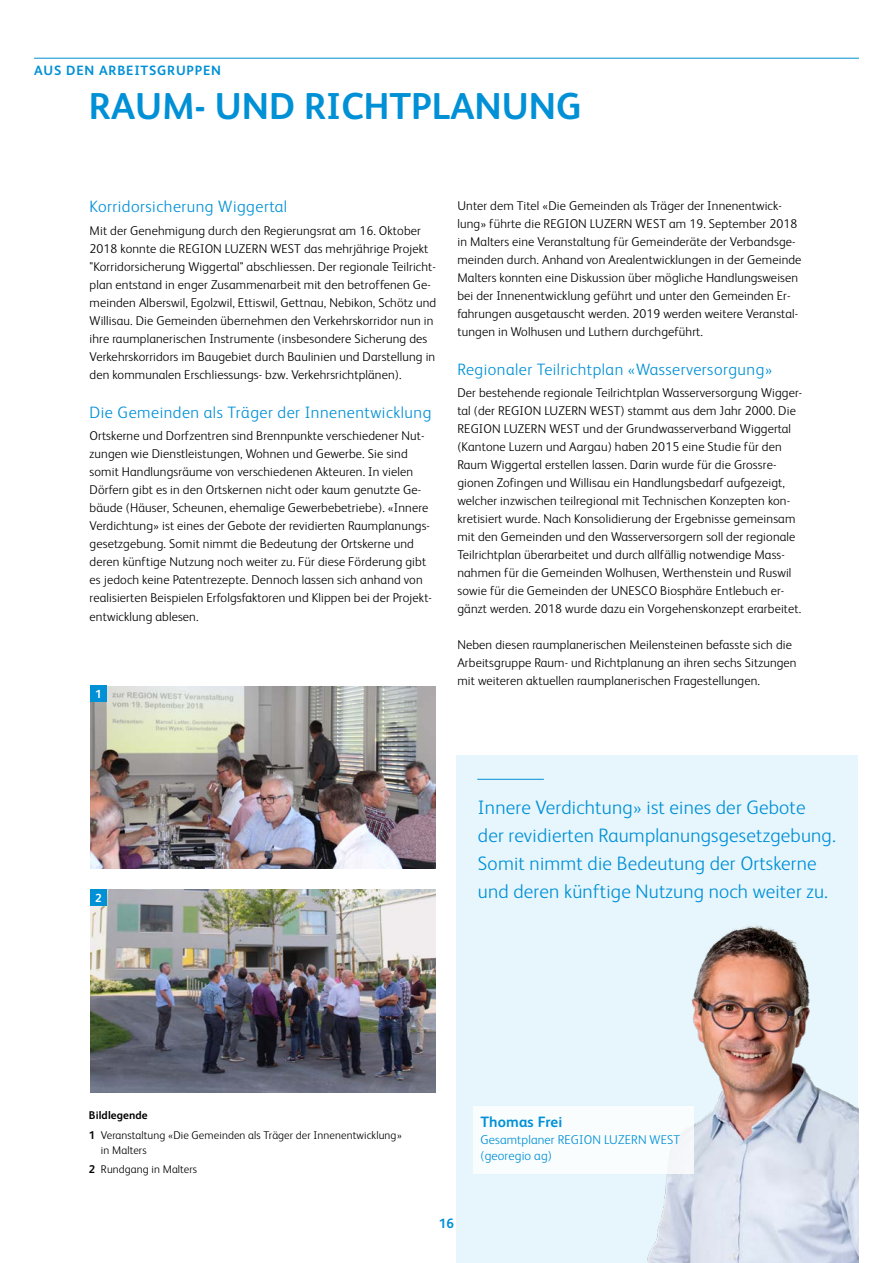
<style>
.page{position:relative;width:893px;height:1263px;background:#fff}
.page>*{position:absolute;margin:0;border:0;box-sizing:border-box;transform-origin:0 0}
.t1{font:700 37.5px "FS Albert";color:#0090d6}
.t2{font:300 19.5px/27.8px "FS Albert";letter-spacing:.01em;color:#0090d6}
.t3{font:300 16.5px "FS Albert";letter-spacing:.03em;color:#0090d6}
.t4{font:700 15px "FS Albert";letter-spacing:.01em;color:#0090d6}
.t5{font:700 13.5px "FS Albert";letter-spacing:.06em;color:#0090d6}
.t6{font:300 12.75px/18px "FS Albert";letter-spacing:.01em;color:#000}
.t7{font:300 12.75px/16.5px "FS Albert";letter-spacing:.01em;color:#0090d6}
.t8{font:700 11.7px "FS Albert";color:#fff}
.t9{font:300 11.25px/19.5px "FS Albert";letter-spacing:.01em;color:#000}
.s1{font-weight:700}
</style>
<div class="page">
<hr style="left:34px;top:58px;width:825px;height:1px;background:#0090d6">
<div style="left:456px;top:755px;width:402px;height:508px;background:#e7f6fd"></div>
<img style="left:647px;top:925px;width:211px;height:338px">
<img style="left:90px;top:889px;width:346px;height:204px">
<img style="left:90px;top:686px;width:346px;height:183px">
<div style="left:473px;top:1106px;width:221px;height:68px;background:#fff"></div>
<div style="left:90px;top:686px;width:16px;height:16px;background:#0090d6"></div>
<div style="left:90px;top:889px;width:16px;height:17px;background:#0090d6"></div>
<hr style="left:477px;top:779px;width:67px;height:1px;background:#0090d6">
<p class="t5" style="left:34px;top:61px;width:189px">AUS DEN ARBEITSGRUPPEN</p>
<h1 class="t1" style="left:89px;top:80px;width:494px">RAUM- UND RICHTPLANUNG</h1>
<p class="t3" style="left:90px;top:196px;width:199px">Korridorsicherung Wiggertal</p>
<p class="t6" style="left:90px;top:221px;width:348px">Mit der Genehmigung durch den Regierungsrat am 16. Oktober 2018 konnte die REGION LUZERN WEST das mehrjährige Projekt "Korridorsicherung Wiggertal" abschliessen. Der regionale Teilricht&shy;plan entstand in enger Zusammenarbeit mit den betroffenen Ge&shy;meinden Alberswil, Egolzwil, Ettiswil, Gettnau, Nebikon, Schötz und Willisau. Die Gemeinden übernehmen den Verkehrskorridor nun in ihre raumplanerischen Instrumente (insbesondere Sicherung des Verkehrskorridors im Baugebiet durch Baulinien und Darstellung in den kommunalen Erschliessungs- bzw. Verkehrsrichtplänen).</p>
<p class="t3" style="left:90px;top:401px;width:343px">Die Gemeinden als Träger der Innenentwicklung</p>
<p class="t6" style="left:90px;top:426px;width:344px">Ortskerne und Dorfzentren sind Brennpunkte verschiedener Nut&shy;zungen wie Dienstleistungen, Wohnen und Gewerbe. Sie sind somit Handlungsräume von verschiedenen Akteuren. In vielen Dörfern gibt es in den Ortskernen nicht oder kaum genutzte Ge&shy;bäude (Häuser, Scheunen, ehemalige Gewerbebetriebe). «Innere Verdichtung» ist eines der Gebote der revidierten Raumplanungs&shy;gesetzgebung. Somit nimmt die Bedeutung der Ortskerne und deren künftige Nutzung noch weiter zu. Für diese Förderung gibt es jedoch keine Patentrezepte. Dennoch lassen sich anhand von realisierten Beispielen Erfolgsfaktoren und Klippen bei der Projekt&shy;entwicklung ablesen.</p>
<p class="t8" style="left:95px;top:686px;width:8px">1</p>
<p class="t6" style="left:457px;top:196px;width:346px">Unter dem Titel «Die Gemeinden als Träger der Innenentwick&shy;lung» führte die REGION LUZERN WEST am 19. September 2018 in Malters eine Veranstaltung für Gemeinderäte der Verbandsge&shy;meinden durch. Anhand von Arealentwicklungen in der Gemeinde Malters konnten eine Diskussion über mögliche Handlungsweisen bei der Innenentwicklung geführt und unter den Gemeinden Er&shy;fahrungen ausgetauscht werden. 2019 werden weitere Veranstal&shy;tungen in Wolhusen und Luthern durchgeführt.</p>
<p class="t3" style="left:457px;top:358px;width:317px">Regionaler Teilrichtplan «Wasserversorgung»</p>
<p class="t6" style="left:457px;top:383px;width:346px">Der bestehende regionale Teilrichtplan Wasserversorgung Wigger&shy;tal (der REGION LUZERN WEST) stammt aus dem Jahr 2000. Die REGION LUZERN WEST und der Grundwasserverband Wiggertal (Kantone Luzern und Aargau) haben 2015 eine Studie für den Raum Wiggertal erstellen lassen. Darin wurde für die Grossre&shy;gionen Zofingen und Willisau ein Handlungsbedarf aufgezeigt, welcher inzwischen teilregional mit Technischen Konzepten kon&shy;kretisiert wurde. Nach Konsolidierung der Ergebnisse gemeinsam mit den Gemeinden und den Wasserversorgern soll der regionale Teilrichtplan überarbeitet und durch allfällig notwendige Mass&shy;nahmen für die Gemeinden Wolhusen, Werthenstein und Ruswil sowie für die Gemeinden der UNESCO Biosphäre Entlebuch er&shy;gänzt werden. 2018 wurde dazu ein Vorgehenskonzept erarbeitet.</p>
<p class="t6" style="left:457px;top:635px;width:341px">Neben diesen raumplanerischen Meilensteinen befasste sich die<br>Arbeitsgruppe Raum- und Richtplanung an ihren sechs Sitzungen mit weiteren aktuellen raumplanerischen Fragestellungen.</p>
<p class="t8" style="left:95px;top:890px;width:8px">2</p>
<h2 class="t2" style="left:478px;top:793px;width:359px">Innere Verdichtung» ist eines der Gebote der revidierten Raumplanungsgesetzgebung.<br>Somit nimmt die Bedeutung der Ortskerne und deren künftige Nutzung noch weiter zu.</h2>
<p class="t9" style="left:89px;top:1105px;width:314px"><span class="s1">Bildlegende<br>1</span> Veranstaltung «Die Gemeinden als Träger der Innenentwicklung»</p>
<p class="t9" style="left:89px;top:1140px;width:110px;text-indent:12px">in Malters<br><span class="s1">2</span> Rundgang in Malters</p>
<p class="t4" style="left:480px;top:1112px;width:83px">Thomas Frei</p>
<p class="t7" style="left:480px;top:1130px;width:201px">Gesamtplaner REGION LUZERN WEST (georegio ag)</p>
<p class="t5" style="left:439px;top:1214px;width:17px">16</p>
</div>
